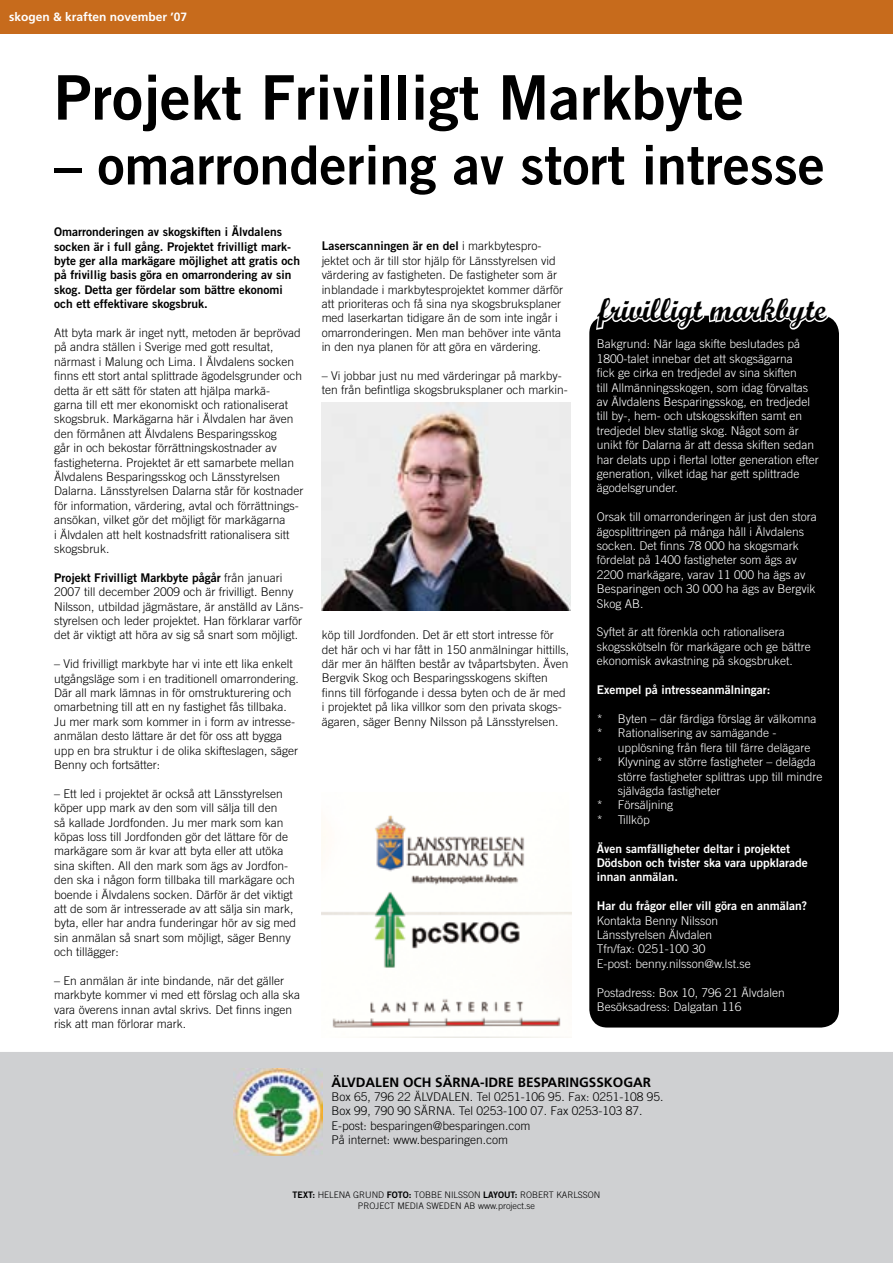
<style>
.page{position:relative;width:893px;height:1263px;background:#fff}
.page>*{position:absolute;margin:0;border:0;box-sizing:border-box;transform-origin:0 0}
.t1{font:61.5px "Trade Gothic Bold Two";color:#000}
.t2{font:54px "Trade Gothic Bold Two";color:#000}
.t3{font:31.5px "Script MT Bold";color:#000}
.t4{font:700 13.5px "Frutiger";color:#000}
.t5{font:300 12px/14.4px "Trade Gothic";color:#000}
.t6{font:300 12px/14.4px "Trade Gothic";color:#fff}
.t7{font:12px/14.4px "Trade Gothic Bold Two";color:#000}
.t8{font:12px/14.4px "Trade Gothic Bold Two";color:#fff}
.t9{font:700 12px "Frutiger";color:#fff}
.t10{font:300 9px/10.8px "Trade Gothic";color:#000;text-align:center}
.s1{font-family:"Trade Gothic";font-weight:300}
.s2{font-family:"Trade Gothic Bold Two";font-weight:400}
</style>
<div class="page">
<div style="left:0;top:1052px;width:893px;height:211px;background:#cfd0d2"></div>
<img style="left:321px;top:815px;width:250px;height:222px">
<div style="left:0;top:0;width:893px;height:33px;background:#c76b1c"></div>
<div style="left:589px;top:316px;width:250px;height:711px;background:#000;border-radius:18px"></div>
<svg style="left:594px;top:315px;width:237px;height:15px"></svg>
<img style="left:322px;top:403px;width:248px;height:208px">
<img style="left:234px;top:1069px;width:88px;height:87px">
<p class="t9" style="left:9px;top:10px;width:180px">skogen &amp; kraften november ’07</p>
<h1 class="t1" style="left:54px;top:60px;width:692px">Projekt Frivilligt Markbyte</h1>
<h2 class="t2" style="left:54px;top:132px;width:772px">– omarrondering av stort intresse</h2>
<p class="t7" style="left:54px;top:224px;width:248px">Omarronderingen av skogskiften i Älvdalens socken är i full gång. Projektet frivilligt mark&shy;byte ger alla markägare möjlighet att gratis och på frivillig basis göra en omarrondering av sin skog. Detta ger fördelar som bättre ekonomi och ett effektivare skogsbruk.</p>
<p class="t5" style="left:54px;top:325px;width:251px">Att byta mark är inget nytt, metoden är beprövad på andra ställen i Sverige med gott resultat, närmast i Malung och Lima. I Älvdalens socken finns ett stort antal splittrade ägodelsgrunder och detta är ett sätt för staten att hjälpa markä-<br>garna till ett mer ekonomiskt och rationaliserat skogsbruk. Markägarna här i Älvdalen har även den förmånen att Älvdalens Besparingsskog<br>går in och bekostar förrättningskostnader av fastigheterna. Projektet är ett samarbete mellan Älvdalens Besparingsskog och Länsstyrelsen Dalarna. Länsstyrelsen Dalarna står för kostnader för information, värdering, avtal och förrättnings&shy;ansökan, vilket gör det möjligt för markägarna<br>i Älvdalen att helt kostnadsfritt rationalisera sitt skogsbruk.</p>
<p class="t7" style="left:54px;top:570px;width:230px">Projekt Frivilligt Markbyte pågår <span class="s1">från januari</span></p>
<p class="t5" style="left:54px;top:585px;width:251px">2007 till december 2009 och är frivilligt. Benny Nilsson, utbildad jägmästare, är anställd av Läns&shy;styrelsen och leder projektet. Han förklarar varför det är viktigt att höra av sig så snart som möjligt.</p>
<p class="t5" style="left:54px;top:657px;width:246px">– Vid frivilligt markbyte har vi inte ett lika enkelt utgångsläge som i en traditionell omarrondering.<br>Där all mark lämnas in för omstrukturering och omarbetning till att en ny fastighet fås tillbaka.<br>Ju mer mark som kommer in i form av intresse&shy;anmälan desto lättare är det för oss att bygga upp en bra struktur i de olika skifteslagen, säger Benny och fortsätter:</p>
<p class="t5" style="left:54px;top:786px;width:244px">– Ett led i projektet är också att Länsstyrelsen köper upp mark av den som vill sälja till den<br>så kallade Jordfonden. Ju mer mark som kan köpas loss till Jordfonden gör det lättare för de markägare som är kvar att byta eller att utöka sina skiften. All den mark som ägs av Jordfon&shy;den ska i någon form tillbaka till markägare och boende i Älvdalens socken. Därför är det viktigt att de som är intresserade av att sälja sin mark, byta, eller har andra funderingar hör av sig med sin anmälan så snart som möjligt, säger Benny och tillägger:</p>
<p class="t5" style="left:54px;top:973px;width:247px">– En anmälan är inte bindande, när det gäller markbyte kommer vi med ett förslag och alla ska vara överens innan avtal skrivs. Det finns ingen risk att man förlorar mark.</p>
<p class="t7" style="left:322px;top:239px;width:221px">Laserscanningen är en del <span class="s1">i markbytespro-</span></p>
<p class="t5" style="left:322px;top:253px;width:243px">jektet och är till stor hjälp för Länsstyrelsen vid värdering av fastigheten. De fastigheter som är inblandade i markbytesprojektet kommer därför att prioriteras och få sina nya skogsbruksplaner med laserkartan tidigare än de som inte ingår i omarronderingen. Men man behöver inte vänta in den nya planen för att göra en värdering.</p>
<p class="t5" style="left:322px;top:368px;width:248px">– Vi jobbar just nu med värderingar på markby&shy;ten från befintliga skogsbruksplaner och markin-</p>
<h3 class="t3" style="left:598px;top:290px;width:230px">frivilligt markbyte</h3>
<p class="t6" style="left:597px;top:337px;width:224px">Bakgrund: När laga skifte beslutades på 1800-talet innebar det att skogsägarna<br>fick ge cirka en tredjedel av sina skiften<br>till Allmänningsskogen, som idag förvaltas av Älvdalens Besparingsskog, en tredjedel till by-, hem- och utskogsskiften samt en tredjedel blev statlig skog. Något som är unikt för Dalarna är att dessa skiften sedan har delats upp i flertal lotter generation efter generation, vilket idag har gett splittrade ägodelsgrunder.</p>
<p class="t6" style="left:597px;top:510px;width:222px">Orsak till omarronderingen är just den stora ägosplittringen på många håll i Älvdalens socken. Det finns 78 000 ha skogsmark fördelat på 1400 fastigheter som ägs av 2200 markägare, varav 11 000 ha ägs av Besparingen och 30 000 ha ägs av Bergvik Skog AB.</p>
<p class="t6" style="left:597px;top:625px;width:215px">Syftet är att förenkla och rationalisera skogsskötseln för markägare och ge bättre ekonomisk avkastning på skogsbruket.</p>
<p class="t8" style="left:597px;top:682px;width:175px">Exempel på intresseanmälningar:</p>
<p class="t6" style="left:597px;top:711px;width:221px">* Byten – där färdiga förslag är välkomna * Rationalisering av samägande -</p>
<p class="t6" style="left:618px;top:740px;width:194px">upplösning från flera till färre delägare</p>
<p class="t6" style="left:597px;top:754px;width:220px">* Klyvning av större fastigheter – delägda</p>
<p class="t6" style="left:618px;top:769px;width:206px">större fastigheter splittras upp till mindre</p>
<p class="t6" style="left:618px;top:783px;width:104px">självägda fastigheter</p>
<p class="t6" style="left:597px;top:798px;width:78px">* Försäljning</p>
<p class="t6" style="left:597px;top:812px;width:55px">* Tillköp</p>
<p class="t8" style="left:597px;top:841px;width:212px">Även samfälligheter deltar i projektet<br>Dödsbon och tvister ska vara uppklarade innan anmälan.</p>
<p class="t8" style="left:597px;top:898px;width:212px">Har du frågor eller vill göra en anmälan?</p>
<p class="t6" style="left:597px;top:913px;width:156px">Kontakta Benny Nilsson<br>Länsstyrelsen Älvdalen<br>Tfn/fax: 0251-100 30<br>E-post: benny.nilsson@w.lst.se</p>
<p class="t6" style="left:597px;top:985px;width:190px">Postadress: Box 10, 796 21 Älvdalen<br>Besöksadress: Dalgatan 116</p>
<p class="t5" style="left:322px;top:627px;width:249px">köp till Jordfonden. Det är ett stort intresse för det här och vi har fått in 150 anmälningar hittills, där mer än hälften består av tvåpartsbyten. Även Bergvik Skog och Besparingsskogens skiften finns till förfogande i dessa byten och de är med i projektet på lika villkor som den privata skogs&shy;ägaren, säger Benny Nilsson på Länsstyrelsen.</p>
<p class="t4" style="left:332px;top:1074px;width:321px">ÄLVDALEN OCH SÄRNA-IDRE BESPARINGSSKOGAR</p>
<p class="t5" style="left:332px;top:1089px;width:333px">Box 65, 796 22 ÄLVDALEN. Tel 0251-106 95. Fax: 0251-108 95.<br>Box 99, 790 90 SÄRNA. Tel 0253-100 07. Fax 0253-103 87.<br>E-post: besparingen@besparingen.com<br>På internet: www.besparingen.com</p>
<p class="t10" style="left:293px;top:1189px;width:309px"><span class="s2">TEXT:</span> HELENA GRUND <span class="s2">FOTO:</span> TOBBE NILSSON <span class="s2">LAYOUT:</span> ROBERT KARLSSON<br>PROJECT MEDIA SWEDEN AB www.project.se</p>
</div>
